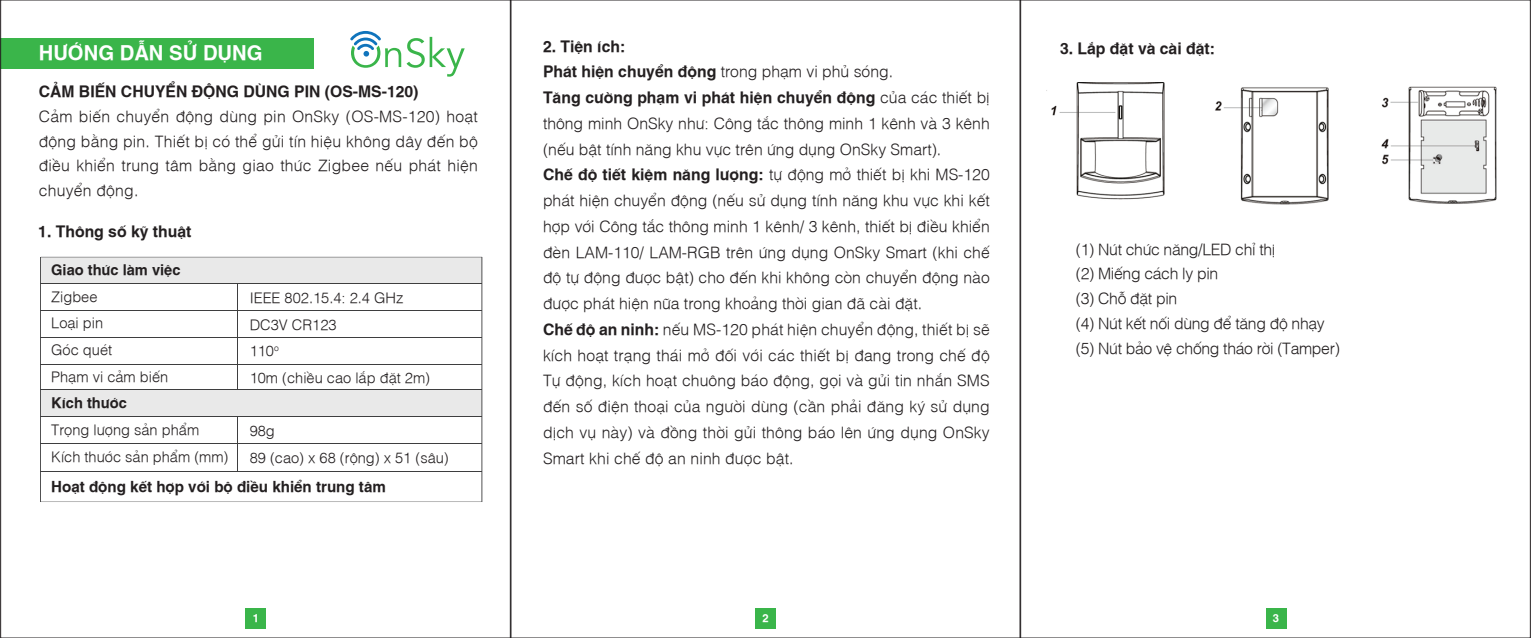
<style>
.page{position:relative;width:1531px;height:638px;background:#fff}
.page>*{position:absolute;margin:0;border:0;box-sizing:border-box;transform-origin:0 0}
.t1{font:700 20.25px "SFU Helvetica";color:#fff}
.t2{font:300 15.75px/25.7px "SFU Helvetica";color:#231f20;text-align:justify}
.t3{font:300 15.75px/24.8px "SFU Helvetica";letter-spacing:-.02em;color:#231f20}
.t4{font:700 15.75px "SFU Helvetica";color:#231f20}
.t5{font:700 15.08px "SFU Helvetica";color:#231f20}
.t6{font:300 14.62px/26.6px "SFU Helvetica";color:#231f20}
.t7{font:700 14.62px "SFU Helvetica";color:#231f20}
.t8{font:700 11.25px "SFU Helvetica";color:#fff}
.s1{font-weight:700}
</style>
<div class="page">
<div style="left:0;top:38px;width:314px;height:30px;background:#3ab54a"></div>
<svg style="left:350px;top:31px;width:115px;height:46px"></svg>
<div style="left:245px;top:608px;width:21px;height:21px;background:#3ab54a"></div>
<div style="left:755px;top:608px;width:21px;height:21px;background:#3ab54a"></div>
<div style="left:1265px;top:608px;width:21px;height:21px;background:#3ab54a"></div>
<svg style="left:40px;top:257px;width:442px;height:245px"></svg>
<hr style="left:40px;top:310px;width:442px;height:1px;background:#3e3e3f">
<hr style="left:40px;top:337px;width:442px;height:1px;background:#3e3e3f">
<hr style="left:40px;top:283px;width:442px;height:1px;background:#3e3e3f">
<hr style="left:40px;top:364px;width:442px;height:1px;background:#3e3e3f">
<hr style="left:40px;top:389px;width:442px;height:1px;background:#3e3e3f">
<hr style="left:40px;top:416px;width:442px;height:1px;background:#3e3e3f">
<hr style="left:40px;top:443px;width:442px;height:1px;background:#3e3e3f">
<hr style="left:40px;top:471px;width:442px;height:1px;background:#3e3e3f">
<hr style="left:238px;top:283px;width:1px;height:106px;background:#3e3e3f">
<hr style="left:238px;top:417px;width:1px;height:54px;background:#3e3e3f">
<img style="left:1046px;top:82px;width:451px;height:123px">
<p class="t1" style="left:39px;top:36px;width:225px">HƯỚNG DẪN SỬ DỤNG</p>
<p class="t4" style="left:39px;top:79px;width:381px">CẢM BIẾN CHUYỂN ĐỘNG DÙNG PIN (OS-MS-120)</p>
<p class="t2" style="left:39px;top:102px;width:441px;line-height:24.8px">Cảm biến chuyển động dùng pin OnSky (OS-MS-120) hoạt động bằng pin. Thiết bị có thể gửi tín hiệu không dây đến bộ điều khiển trung tâm bằng giao thức Zigbee nếu phát hiện chuyển động.</p>
<p class="t4" style="left:38px;top:219px;width:155px">1. Thông số kỹ thuật</p>
<p class="t7" style="left:51px;top:258px;width:131px">Giao thức làm việc</p>
<p class="t6" style="left:51px;top:282px;width:119px">Zigbee<br>Loại pin<br>Góc quét<br>Phạm vi cảm biến</p>
<p class="t7" style="left:51px;top:391px;width:77px">Kích thước</p>
<p class="t6" style="left:51px;top:415px;width:179px">Trọng lượng sản phẩm<br>Kích thước sản phẩm (mm)</p>
<p class="t6" style="left:250px;top:283px;width:182px">IEEE 802.15.4: 2.4 GHz<br>DC3V CR123<br>110<sup>o<br></sup>10m (chiều cao lắp đặt 2m)</p>
<p class="t6" style="left:250px;top:416px;width:201px">98g<br>89 (cao) x 68 (rộng) x 51 (sâu)</p>
<p class="t5" style="left:51px;top:474px;width:336px">Hoạt động kết hợp với bộ điều khiển trung tâm</p>
<p class="t2" style="left:543px;top:32px;width:448px;text-align:left"><span class="s1">2. Tiện ích:<br>Phát hiện chuyển động</span> trong phạm vi phủ sóng.<br><span class="s1">Tăng cường phạm vi phát hiện chuyển động</span> của các thiết bị thông minh OnSky như: Công tắc thông minh 1 kênh và 3 kênh (nếu bật tính năng khu vực trên ứng dụng OnSky Smart).<br><span class="s1">Chế độ tiết kiệm năng lượng:</span> tự động mở thiết bị khi MS-120 phát hiện chuyển động (nếu sử dụng tính năng khu vực khi kết hợp với Công tắc thông minh 1 kênh/ 3 kênh, thiết bị điều khiển đèn LAM-110/ LAM-RGB trên ứng dụng OnSky Smart (khi chế độ tự động được bật) cho đến khi không còn chuyển động nào được phát hiện nữa trong khoảng thời gian đã cài đặt.<br><span class="s1">Chế độ an ninh:</span> nếu MS-120 phát hiện chuyển động, thiết bị sẽ kích hoạt trạng thái mở đối với các thiết bị đang trong chế độ Tự động, kích hoạt chuông báo động, gọi và gửi tin nhắn SMS đến số điện thoại của người dùng (cần phải đăng ký sử dụng dịch vụ này) và đồng thời gửi thông báo lên ứng dụng OnSky Smart khi chế độ an ninh được bật.</p>
<p class="t4" style="left:1060px;top:35px;width:156px">3. Lắp đặt và cài đặt:</p>
<p class="t3" style="left:1076px;top:235px;width:266px">(1) Nút chức năng/LED chỉ thị<br>(2) Miếng cách ly pin<br>(3) Chỗ đặt pin<br>(4) Nút kết nối dùng để tăng độ nhạy (5) Nút bảo vệ chống tháo rời (Tamper)</p>
<p class="t8" style="left:253px;top:609px;width:8px">1</p>
<p class="t8" style="left:762px;top:609px;width:8px">2</p>
<p class="t8" style="left:1273px;top:609px;width:8px">3</p>
</div>
